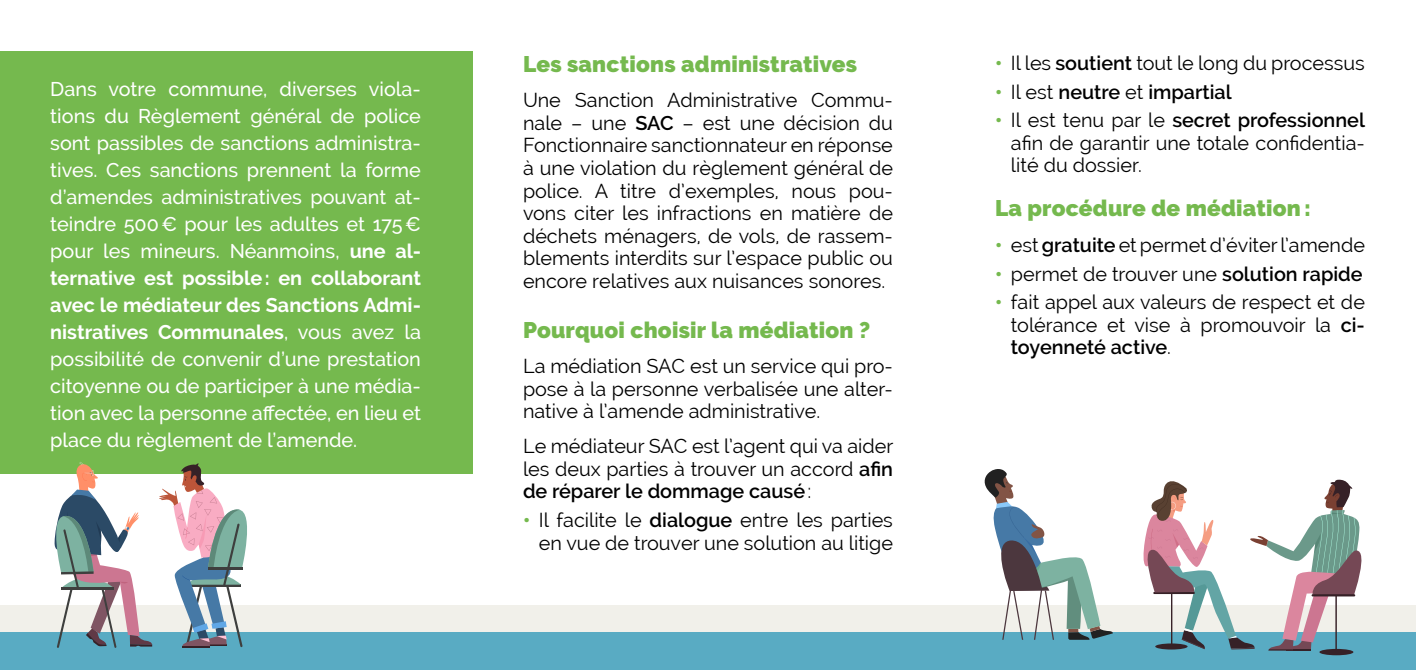
<style>
.page{position:relative;width:1416px;height:670px;background:#fff}
.page>*{position:absolute;margin:0;border:0;box-sizing:border-box;transform-origin:0 0}
.t1{font:900 22.5px "Raleway";letter-spacing:.01em;color:#75b94e}
.t2{font:19.8px/22.5px "Raleway";color:#000;text-align:justify}
.t3{font:500 19.8px/27px "Raleway";color:#fff;text-align:justify}
.t4{font:600 19.8px "Raleway";color:#000}
.s1{font-weight:700}
.s2{font-weight:600}
.s3{font-weight:800;color:#75b94e}
.s4{font-weight:400}
</style>
<div class="page">
<div style="left:0;top:605px;width:1416px;height:65px;background:#f1f0ea"></div>
<div style="left:0;top:51px;width:472px;height:422px;background:#75b94e"></div>
<div style="left:0;top:632px;width:1416px;height:38px;background:#59abc3"></div>
<div style="left:1319px;top:649px;width:34px;height:6px;background:#362127;border-radius:50%"></div>
<svg style="left:1143px;top:479px;width:219px;height:171px"></svg>
<svg style="left:984px;top:469px;width:129px;height:171px"></svg>
<svg style="left:48px;top:462px;width:105px;height:186px"></svg>
<svg style="left:159px;top:463px;width:96px;height:184px"></svg>
<hr style="left:182px;top:646px;width:28px;height:2px;background:#362127">
<p class="t3" style="left:50px;top:76px;width:372px">Dans votre commune, diverses viola&shy;tions du Règlement général de police sont passibles de sanctions administra&shy;tives. Ces sanctions prennent la forme d’amendes administratives pouvant at&shy;teindre 500€ pour les adultes et 175€ pour les mineurs. Néanmoins, <span class="s1">une al&shy;ternative est possible: en collaborant avec le médiateur des Sanctions Admi&shy;nistratives Communales</span>, vous avez la possibilité de convenir d’une prestation citoyenne ou de participer à une média&shy;tion avec la personne affectée, en lieu et place du règlement de l’amende.</p>
<p class="t1" style="left:523px;top:51px;width:336px">Les sanctions administratives</p>
<p class="t2" style="left:523px;top:89px;width:371px">Une Sanction Administrative Commu&shy;nale – une <span class="s2">SAC</span> – est une décision du Fonctionnaire sanctionnateur en réponse à une violation du règlement général de police. A titre d’exemples, nous pou&shy;vons citer les infractions en matière de déchets ménagers, de vols, de rassem&shy;blements interdits sur l’espace public ou encore relatives aux nuisances sonores.</p>
<p class="t1" style="left:523px;top:317px;width:349px">Pourquoi choisir la médiation ?</p>
<p class="t2" style="left:523px;top:355px;width:371px">La médiation SAC est un service qui pro&shy;pose à la personne verbalisée une alter&shy;native à l’amende administrative.</p>
<p class="t2" style="left:523px;top:435px;width:372px">Le médiateur SAC est l’agent qui va aider les deux parties à trouver un accord <span class="s2">afin de réparer le dommage causé</span>:</p>
<p class="t2" style="left:523px;top:509px;width:371px;text-align:right"><span class="s3">•</span> Il facilite le <span class="s2">dialogue</span> entre les parties en vue de trouver une solution au litige</p>
<p class="t2" style="left:995px;top:51px;width:371px"><span class="s3">•</span> Il les <span class="s2">soutient</span> tout le long du processus</p>
<p class="t4" style="left:995px;top:80px;width:238px"><span class="s3">•</span> <span class="s4">Il est</span> neutre <span class="s4">et</span> impartial</p>
<p class="t2" style="left:1011px;top:109px;width:356px;text-indent:-16px"><span class="s3">•</span> Il est tenu par le <span class="s2">secret professionnel </span>afin de garantir une totale confidentia&shy;lité du dossier.</p>
<p class="t1" style="left:995px;top:195px;width:318px">La procédure de médiation:</p>
<p class="t2" style="left:995px;top:233px;width:371px"><span class="s3">•</span> est <span class="s2">gratuite</span> et permet d’éviter l’amende</p>
<p class="t2" style="left:995px;top:262px;width:369px"><span class="s3">•</span> permet de trouver une <span class="s2">solution rapide</span></p>
<p class="t2" style="left:1011px;top:291px;width:356px;text-indent:-16px"><span class="s3">•</span> fait appel aux valeurs de respect et de tolérance et vise à promouvoir la <span class="s2">ci&shy;toyenneté active</span>.</p>
</div>
